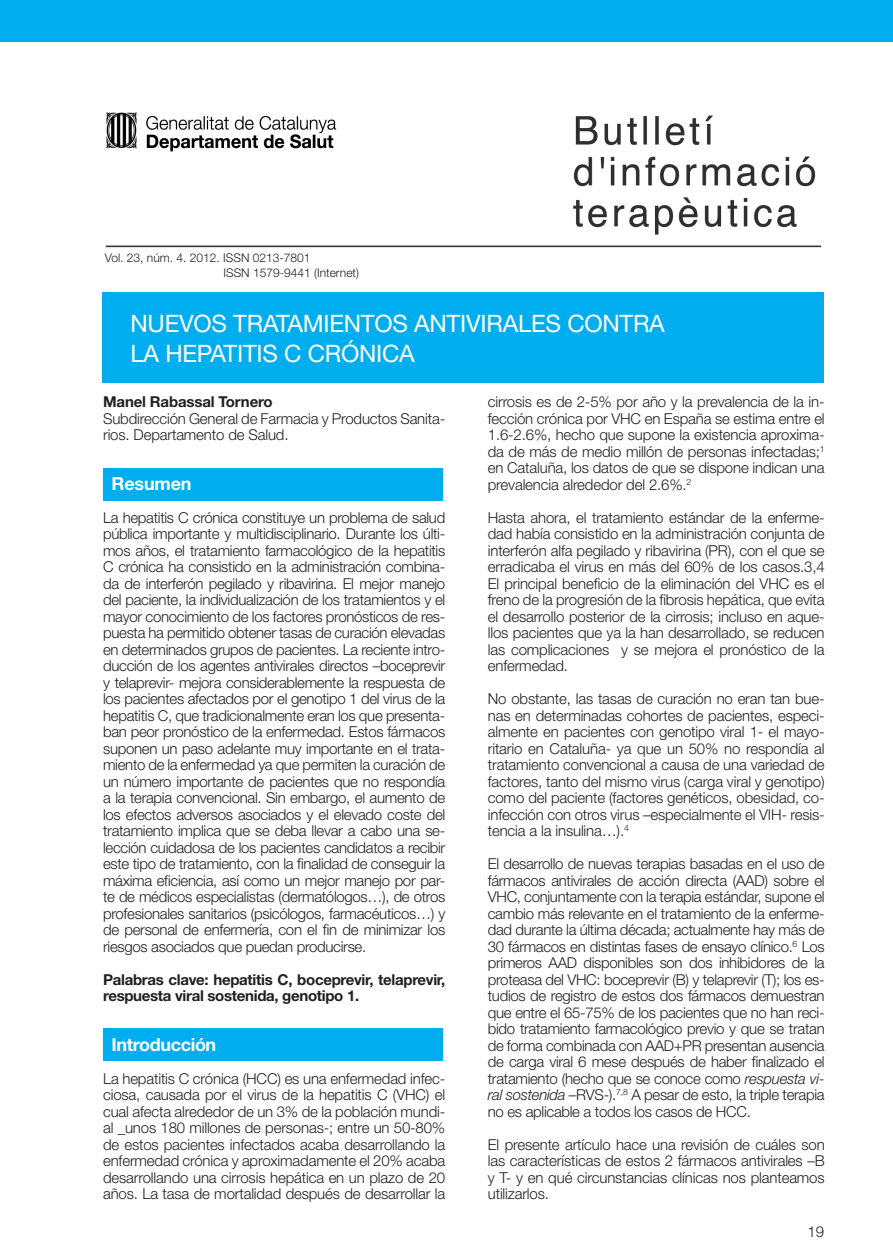
<style>
.page{position:relative;width:893px;height:1259px;background:#fff}
.page>*{position:absolute;margin:0;border:0;box-sizing:border-box;transform-origin:0 0}
.t1{font:24px/30px "Helvetica Neue LT Std";letter-spacing:-.01em;color:#fff}
.t2{font:700 18px "Helvetica Neue LT Std";letter-spacing:-.02em;color:#fff}
.t3{font:300 15px/16.5px "Helvetica Neue LT Std";letter-spacing:-.01em;color:#231f20;text-align:justify}
.t4{font:700 15px/16.5px "Helvetica Neue LT Std";letter-spacing:-.02em;color:#231f20}
.t5{font:300 12px/14.4px "Helvetica Neue LT Std";color:#231f20}
.s1{font-style:italic}
</style>
<div class="page">
<img style="left:105px;top:115px;width:717px;height:133px">
<div style="left:79px;top:86px;width:340px;height:123px;background:#fff"></div>
<img style="left:106px;top:113px;width:230px;height:39px">
<div style="left:104px;top:1028px;width:339px;height:32px;background:#00aeef"></div>
<div style="left:104px;top:468px;width:339px;height:32px;background:#00aeef"></div>
<div style="left:0;top:0;width:893px;height:41px;background:#00aeef"></div>
<div style="left:103px;top:292px;width:721px;height:90px;background:#00aeef"></div>
<p class="t5" style="left:223px;top:250px;width:137px;text-indent:-118px">Vol. 23, núm. 4. 2012. ISSN 0213-7801<br>ISSN 1579-9441 (Internet)</p>
<h1 class="t1" style="left:131px;top:308px;width:536px">NUEVOS TRATAMIENTOS ANTIVIRALES CONTRA<br>LA HEPATITIS C CRÓNICA</h1>
<p class="t4" style="left:103px;top:393px;width:171px">Manel Rabassal Tornero</p>
<p class="t3" style="left:103px;top:410px;width:344px">Subdirección General de Farmacia y Productos Sanita&shy;rios. Departamento de Salud.</p>
<p class="t2" style="left:112px;top:472px;width:81px">Resumen</p>
<p class="t3" style="left:103px;top:509px;width:344px">La hepatitis C crónica constituye un problema de salud pública importante y multidisciplinario. Durante los últi&shy;mos años, el tratamiento farmacológico de la hepatitis C crónica ha consistido en la administración combina&shy;da de interferón pegilado y ribavirina. El mejor manejo del paciente, la individualización de los tratamientos y el mayor conocimiento de los factores pronósticos de res&shy;puesta ha permitido obtener tasas de curación elevadas en determinados grupos de pacientes. La reciente intro&shy;ducción de los agentes antivirales directos –boceprevir y telaprevir- mejora considerablemente la respuesta de los pacientes afectados por el genotipo 1 del virus de la hepatitis C, que tradicionalmente eran los que presenta&shy;ban peor pronóstico de la enfermedad. Estos fármacos suponen un paso adelante muy importante en el trata&shy;miento de la enfermedad ya que permiten la curación de un número importante de pacientes que no respondía a la terapia convencional. Sin embargo, el aumento de los efectos adversos asociados y el elevado coste del tratamiento implica que se deba llevar a cabo una se&shy;lección cuidadosa de los pacientes candidatos a recibir este tipo de tratamiento, con la finalidad de conseguir la máxima eficiencia, así como un mejor manejo por par&shy;te de médicos especialistas (dermatólogos…), de otros profesionales sanitarios (psicólogos, farmacéuticos…) y de personal de enfermería, con el fin de minimizar los riesgos asociados que puedan producirse.</p>
<p class="t4" style="left:103px;top:971px;width:344px">Palabras clave: hepatitis C, boceprevir, telaprevir, respuesta viral sostenida, genotipo 1.</p>
<p class="t2" style="left:112px;top:1033px;width:106px">Introducción</p>
<p class="t3" style="left:103px;top:1070px;width:344px">La hepatitis C crónica (HCC) es una enfermedad infec&shy;ciosa, causada por el virus de la hepatitis C (VHC) el cual afecta alrededor de un 3% de la población mundi&shy;al _unos 180 millones de personas-; entre un 50-80% de estos pacientes infectados acaba desarrollando la enfermedad crónica y aproximadamente el 20% acaba desarrollando una cirrosis hepática en un plazo de 20 años. La tasa de mortalidad después de desarrollar la</p>
<p class="t3" style="left:488px;top:393px;width:338px">cirrosis es de 2-5% por año y la prevalencia de la in&shy;fección crónica por VHC en España se estima entre el 1.6-2.6%, hecho que supone la existencia aproxima&shy;da de más de medio millón de personas infectadas;<sup>1 </sup>en Cataluña, los datos de que se dispone indican una prevalencia alrededor del 2.6%.<sup>2</sup></p>
<p class="t3" style="left:488px;top:509px;width:338px">Hasta ahora, el tratamiento estándar de la enferme&shy;dad había consistido en la administración conjunta de interferón alfa pegilado y ribavirina (PR), con el que se erradicaba el virus en más del 60% de los casos.3,4<br>El principal beneficio de la eliminación del VHC es el freno de la progresión de la fibrosis hepática, que evita el desarrollo posterior de la cirrosis; incluso en aque&shy;llos pacientes que ya la han desarrollado, se reducen las complicaciones y se mejora el pronóstico de la enfermedad.</p>
<p class="t3" style="left:488px;top:690px;width:338px">No obstante, las tasas de curación no eran tan bue&shy;nas en determinadas cohortes de pacientes, especi&shy;almente en pacientes con genotipo viral 1- el mayo&shy;ritario en Cataluña- ya que un 50% no respondía al tratamiento convencional a causa de una variedad de factores, tanto del mismo virus (carga viral y genotipo) como del paciente (factores genéticos, obesidad, co&shy;infección con otros virus –especialmente el VIH- resis&shy;tencia a la insulina…).<sup>4</sup></p>
<p class="t3" style="left:488px;top:855px;width:338px">El desarrollo de nuevas terapias basadas en el uso de fármacos antivirales de acción directa (AAD) sobre el VHC, conjuntamente con la terapia estándar, supone el cambio más relevante en el tratamiento de la enferme&shy;dad durante la última década; actualmente hay más de 30 fármacos en distintas fases de ensayo clínico.<sup>6</sup> Los primeros AAD disponibles son dos inhibidores de la proteasa del VHC: boceprevir (B) y telaprevir (T); los es&shy;tudios de registro de estos dos fármacos demuestran que entre el 65-75% de los pacientes que no han reci&shy;bido tratamiento farmacológico previo y que se tratan de forma combinada con AAD+PR presentan ausencia de carga viral 6 mese después de haber finalizado el tratamiento (hecho que se conoce como <span class="s1">respuesta vi&shy;ral sostenida</span> –RVS-).<sup>7,8</sup> A pesar de esto, la triple terapia no es aplicable a todos los casos de HCC.</p>
<p class="t3" style="left:488px;top:1136px;width:338px">El presente artículo hace una revisión de cuáles son las características de estos 2 fármacos antivirales –B y T- y en qué circunstancias clínicas nos planteamos utilizarlos.</p>
<p class="t3" style="left:807px;top:1223px;width:18px">19</p>
</div>
